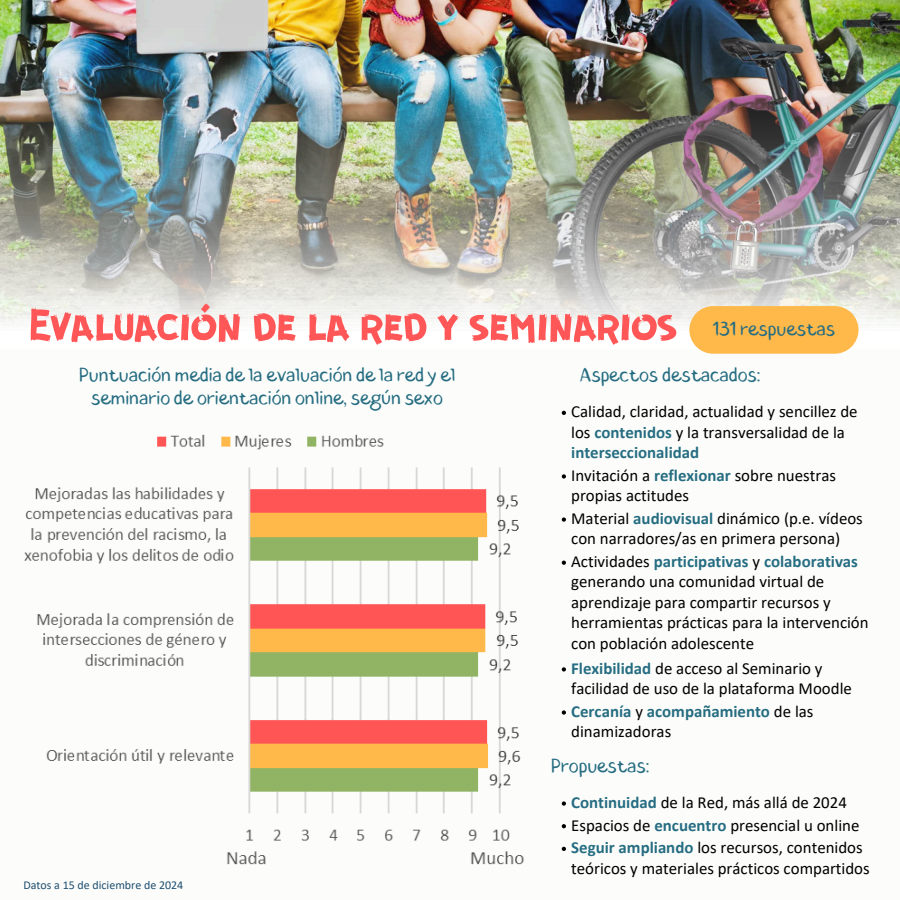
<style>
.page{position:relative;width:900px;height:900px;background:#fcfdfb}
.page>*{position:absolute;margin:0;border:0;box-sizing:border-box;transform-origin:0 0}
.t1{font:50.3px "GUERRILLA";letter-spacing:-.04em;color:#ff5757}
.t2{font:18.8px/22.5px "Blushes";color:#266d82;text-align:center}
.t3{font:16.9px/20.5px "Calibri";color:#000}
.t4{font:700 16.9px/20.5px "Calibri";color:#266d82}
.t5{font:12px "Calibri";color:#1f4e70}
.s1{font-weight:700;color:#266d82}
.s2{font-weight:400;color:#000}
</style>
<div class="page">
<img style="left:0;top:0;width:900px;height:322px">
<img style="left:24px;top:434px;width:500px;height:431px">
<svg style="left:562px;top:411px;width:4px;height:4px"></svg>
<svg style="left:562px;top:474px;width:4px;height:5px"></svg>
<svg style="left:562px;top:517px;width:4px;height:5px"></svg>
<svg style="left:562px;top:561px;width:4px;height:4px"></svg>
<svg style="left:562px;top:667px;width:4px;height:5px"></svg>
<svg style="left:562px;top:710px;width:4px;height:5px"></svg>
<svg style="left:562px;top:801px;width:4px;height:5px"></svg>
<svg style="left:562px;top:824px;width:4px;height:4px"></svg>
<svg style="left:562px;top:847px;width:4px;height:4px"></svg>
<svg style="left:689px;top:306px;width:170px;height:48px;background:#febd57"></svg>
<p class="t1" style="left:27px;top:292px;width:652px">Evaluación de la red y seminarios</p>
<p class="t2" style="left:713px;top:318px;width:124px">131 respuestas</p>
<p class="t2" style="left:79px;top:364px;width:378px">Puntuación media de la evaluación de la red y el seminario de orientación online, según sexo</p>
<p class="t2" style="left:580px;top:364px;width:182px">Aspectos destacados:</p>
<h2 class="t3" style="left:571px;top:403px;width:288px">Calidad, claridad, actualidad y sencillez de los <span class="s1">contenidos</span> y la transversalidad de la <span class="s1">interseccionalidad</span></h2>
<p class="t3" style="left:571px;top:466px;width:266px">Invitación a <span class="s1">reflexionar</span> sobre nuestras propias actitudes</p>
<p class="t3" style="left:571px;top:509px;width:293px">Material <span class="s1">audiovisual</span> dinámico (p.e. vídeos con narradores/as en primera persona)</p>
<p class="t3" style="left:571px;top:553px;width:299px">Actividades <span class="s1">participativas</span> y <span class="s1">colaborativas </span>generando una comunidad virtual de aprendizaje para compartir recursos y herramientas prácticas para la intervención con población adolescente</p>
<p class="t3" style="left:571px;top:659px;width:282px"><span class="s1">Flexibilidad</span> de acceso al Seminario y facilidad de uso de la plataforma Moodle</p>
<p class="t4" style="left:571px;top:702px;width:244px">Cercanía <span class="s2">y</span> acompañamiento <span class="s2">de las dinamizadoras</span></p>
<h1 class="t2" style="left:551px;top:755px;width:100px">Propuestas:</h1>
<p class="t5" style="left:23px;top:880px;width:161px">Datos a 15 de diciembre de 2024</p>
<p class="t3" style="left:571px;top:793px;width:277px"><span class="s1">Continuidad</span> de la Red, más allá de 2024</p>
<p class="t3" style="left:571px;top:816px;width:290px">Espacios de <span class="s1">encuentro</span> presencial u online</p>
<p class="t3" style="left:571px;top:839px;width:300px"><span class="s1">Seguir ampliando</span> los recursos, contenidos teóricos y materiales prácticos compartidos</p>
</div>
